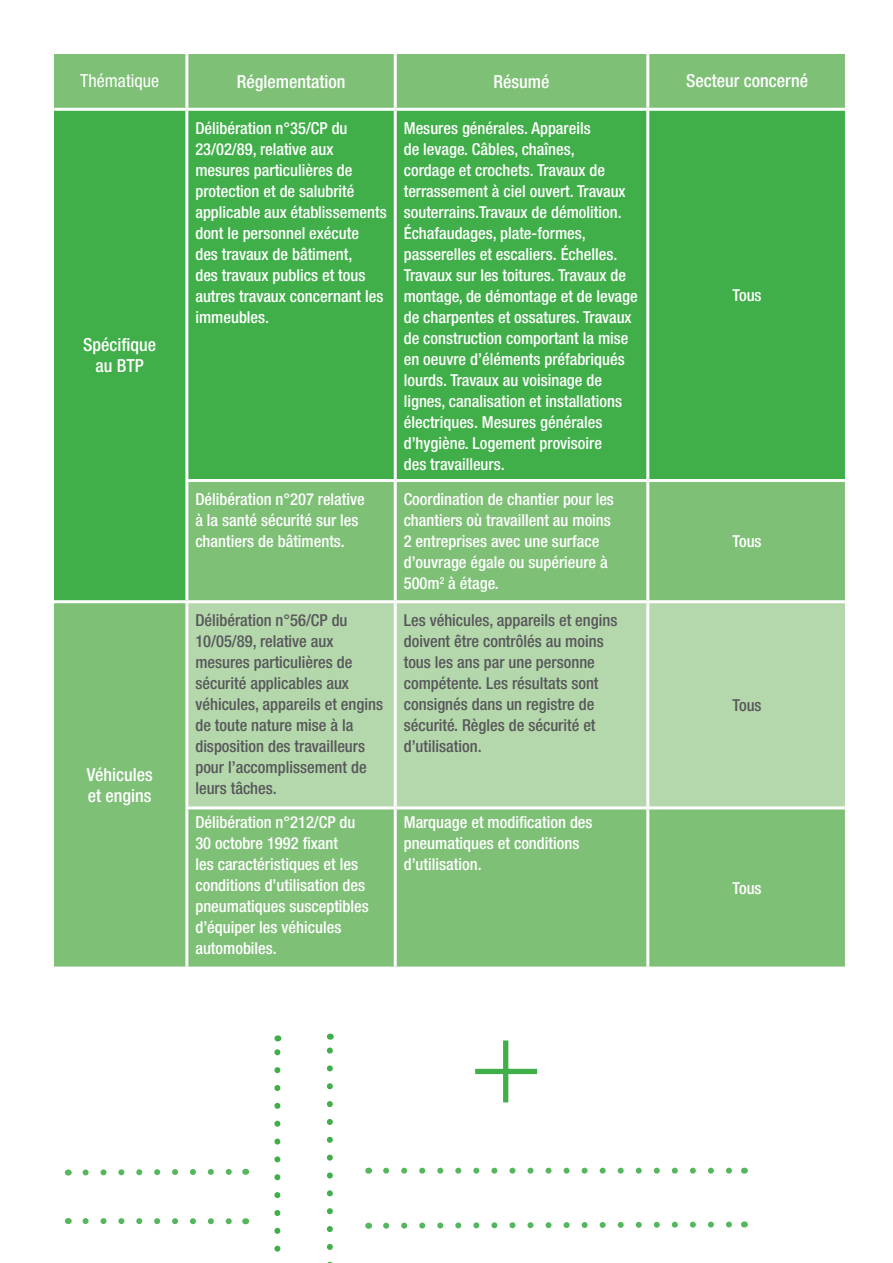
<style>
.page{position:relative;width:893px;height:1263px;background:#fff}
.page>*{position:absolute;margin:0;border:0;box-sizing:border-box;transform-origin:0 0}
.t1{font:500 condensed 18px "Helvetica Neue LT Std";color:#fff}
.t2{font:condensed 18px "Helvetica Neue LT Std";color:#fff}
.t3{font:500 condensed 16.5px/21px "Helvetica Neue LT Std";color:#fff}
.t4{font:500 condensed 16.5px/21px "Helvetica Neue LT Std";color:#57585a}
</style>
<div class="page">
<div style="left:54px;top:54px;width:791px;height:912px;background:#7fc077"></div>
<svg style="left:54px;top:111px;width:791px;height:489px;background:#4cb152"></svg>
<div style="left:188px;top:603px;width:657px;height:203px;background:#b5d7ac"></div>
<hr style="left:646px;top:54px;width:3px;height:54px;background:#fff">
<hr style="left:185px;top:111px;width:3px;height:368px;background:#fff">
<hr style="left:185px;top:479px;width:210px;height:3px;background:#fff">
<hr style="left:185px;top:482px;width:3px;height:118px;background:#fff">
<hr style="left:187px;top:600px;width:208px;height:3px;background:#fff">
<hr style="left:185px;top:603px;width:3px;height:203px;background:#fff">
<hr style="left:185px;top:806px;width:210px;height:3px;background:#fff">
<hr style="left:185px;top:809px;width:3px;height:157px;background:#fff">
<hr style="left:395px;top:108px;width:253px;height:3px;background:#fff">
<hr style="left:394px;top:111px;width:3px;height:368px;background:#fff">
<hr style="left:648px;top:108px;width:197px;height:3px;background:#fff">
<hr style="left:646px;top:111px;width:3px;height:368px;background:#fff">
<hr style="left:394px;top:482px;width:3px;height:118px;background:#fff">
<hr style="left:646px;top:482px;width:3px;height:118px;background:#fff">
<hr style="left:394px;top:603px;width:3px;height:203px;background:#fff">
<hr style="left:646px;top:603px;width:3px;height:203px;background:#fff">
<hr style="left:394px;top:809px;width:3px;height:157px;background:#fff">
<hr style="left:646px;top:809px;width:3px;height:157px;background:#fff">
<hr style="left:54px;top:600px;width:133px;height:3px;background:#fff">
<hr style="left:395px;top:479px;width:253px;height:3px;background:#fff">
<hr style="left:648px;top:479px;width:197px;height:3px;background:#fff">
<hr style="left:395px;top:600px;width:253px;height:3px;background:#fff">
<hr style="left:648px;top:600px;width:197px;height:3px;background:#fff">
<hr style="left:395px;top:806px;width:253px;height:3px;background:#fff">
<hr style="left:648px;top:806px;width:197px;height:3px;background:#fff">
<hr style="left:394px;top:54px;width:3px;height:54px;background:#fff">
<hr style="left:187px;top:108px;width:208px;height:3px;background:#fff">
<hr style="left:185px;top:54px;width:3px;height:54px;background:#fff">
<hr style="left:54px;top:108px;width:133px;height:3px;background:#fff">
<svg style="left:274px;top:1049px;width:6px;height:203px"></svg>
<svg style="left:386px;top:1168px;width:346px;height:6px"></svg>
<svg style="left:383px;top:1221px;width:362px;height:8px"></svg>
<svg style="left:327px;top:1034px;width:6px;height:229px"></svg>
<svg style="left:86px;top:1218px;width:146px;height:6px"></svg>
<svg style="left:82px;top:1168px;width:164px;height:8px"></svg>
<div style="left:475px;top:1069px;width:62px;height:5px;background:#40ae49"></div>
<div style="left:503px;top:1040px;width:5px;height:62px;background:#40ae49"></div>
<p class="t2" style="left:80px;top:71px;width:80px">Thématique</p>
<p class="t1" style="left:237px;top:71px;width:110px">Réglementation</p>
<p class="t1" style="left:494px;top:71px;width:57px">Résumé</p>
<p class="t1" style="left:686px;top:70px;width:123px">Secteur concerné</p>
<p class="t1" style="left:83px;top:334px;width:74px">Spécifique</p>
<p class="t1" style="left:96px;top:355px;width:50px">au BTP</p>
<p class="t1" style="left:87px;top:764px;width:67px">Véhicules</p>
<p class="t1" style="left:88px;top:785px;width:65px">et engins</p>
<p class="t3" style="left:195px;top:117px;width:193px">Délibération n°35/CP du<br>23/02/89, relative aux mesures particulières de protection et de salubrité applicable aux établissements dont le personnel exécute<br>des travaux de bâtiment,<br>des travaux publics et tous autres travaux concernant les immeubles.</p>
<p class="t3" style="left:404px;top:117px;width:236px">Mesures générales. Appareils<br>de levage. Câbles, chaînes,<br>cordage et crochets. Travaux de terrassement à ciel ouvert. Travaux souterrains.Travaux de démolition.<br>Échafaudages, plate-formes, passerelles et escaliers. Échelles.<br>Travaux sur les toitures. Travaux de montage, de démontage et de levage de charpentes et ossatures. Travaux de construction comportant la mise en oeuvre d’éléments préfabriqués lourds. Travaux au voisinage de lignes, canalisation et installations électriques. Mesures générales d’hygiène. Logement provisoire</p>
<p class="t3" style="left:404px;top:453px;width:103px">des travailleurs.</p>
<p class="t3" style="left:195px;top:488px;width:171px">Délibération n°207 relative à la santé sécurité sur les chantiers de bâtiments.</p>
<p class="t3" style="left:404px;top:488px;width:212px">Coordination de chantier pour les chantiers où travaillent au moins<br>2 entreprises avec une surface d’ouvrage égale ou supérieure à<br>500m<sup>2</sup> à étage.</p>
<p class="t4" style="left:195px;top:610px;width:189px">Délibération n°56/CP du<br>10/05/89, relative aux mesures particulières de sécurité applicables aux véhicules, appareils et engins de toute nature mise à la disposition des travailleurs pour l’accomplissement de leurs tâches.</p>
<p class="t4" style="left:404px;top:610px;width:215px">Les véhicules, appareils et engins doivent être contrôlés au moins tous les ans par une personne compétente. Les résultats sont consignés dans un registre de sécurité. Règles de sécurité et d’utilisation.</p>
<p class="t3" style="left:195px;top:812px;width:175px">Délibération n°212/CP du<br>30 octobre 1992 fixant<br>les caractéristiques et les conditions d’utilisation des pneumatiques susceptibles d’équiper les véhicules automobiles.</p>
<p class="t3" style="left:404px;top:812px;width:190px">Marquage et modification des pneumatiques et conditions d’utilisation.</p>
<p class="t3" style="left:733px;top:284px;width:31px">Tous</p>
<p class="t3" style="left:733px;top:530px;width:31px">Tous</p>
<p class="t4" style="left:733px;top:694px;width:31px">Tous</p>
<p class="t3" style="left:733px;top:877px;width:31px">Tous</p>
</div>
